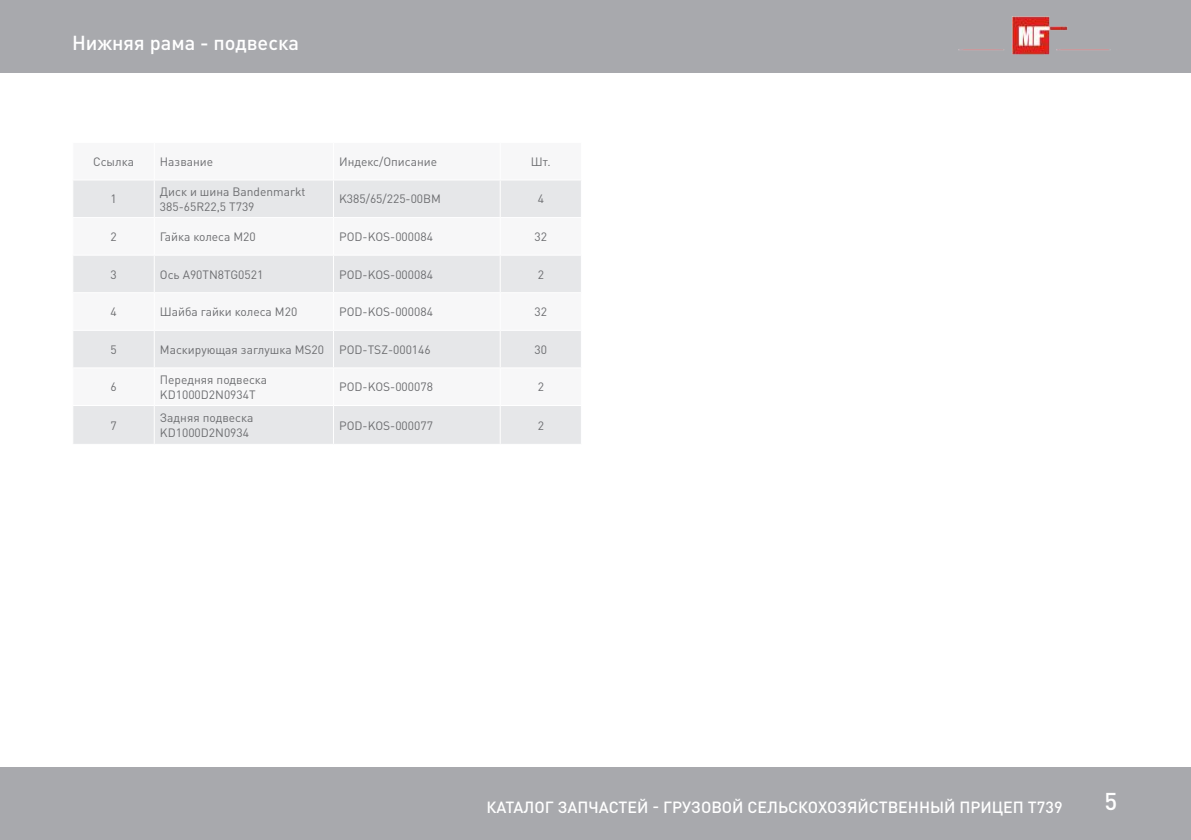
<style>
.page{position:relative;width:1191px;height:840px;background:#fff}
.page>*{position:absolute;margin:0;border:0;box-sizing:border-box;transform-origin:0 0}
.t1{font:500 24px "DIN Pro";color:#fff}
.t2{font:500 20px "DIN Pro";color:#fff}
.t3{font:500 16px "DIN Pro";color:#fff}
.t4{font:12px/14.4px "DIN Pro";color:#6c6d70}
</style>
<div class="page">
<div style="left:0;top:0;width:1191px;height:72px;background:#a8a9ad"></div>
<div style="left:0;top:767px;width:1191px;height:72px;background:#a8a9ad"></div>
<img style="left:958px;top:16px;width:153px;height:39px">
<svg style="left:73px;top:180px;width:508px;height:263px;fill:#e6e7e9"></svg>
<hr style="left:154px;top:180px;width:1px;height:37px;background:#fff">
<hr style="left:333px;top:180px;width:1px;height:37px;background:#fff">
<hr style="left:500px;top:180px;width:1px;height:37px;background:#fff">
<hr style="left:72px;top:217px;width:82px;height:1px;background:#fff">
<hr style="left:154px;top:217px;width:179px;height:1px;background:#fff">
<hr style="left:154px;top:218px;width:1px;height:36px;background:#fff">
<hr style="left:333px;top:217px;width:167px;height:1px;background:#fff">
<hr style="left:333px;top:218px;width:1px;height:36px;background:#fff">
<hr style="left:500px;top:217px;width:82px;height:1px;background:#fff">
<hr style="left:500px;top:218px;width:1px;height:36px;background:#fff">
<hr style="left:72px;top:254px;width:82px;height:1px;background:#fff">
<hr style="left:154px;top:254px;width:179px;height:1px;background:#fff">
<hr style="left:154px;top:255px;width:1px;height:37px;background:#fff">
<hr style="left:333px;top:254px;width:167px;height:1px;background:#fff">
<hr style="left:333px;top:255px;width:1px;height:37px;background:#fff">
<hr style="left:500px;top:254px;width:82px;height:1px;background:#fff">
<hr style="left:500px;top:255px;width:1px;height:37px;background:#fff">
<hr style="left:72px;top:292px;width:82px;height:1px;background:#fff">
<hr style="left:154px;top:292px;width:179px;height:1px;background:#fff">
<hr style="left:154px;top:293px;width:1px;height:36px;background:#fff">
<hr style="left:333px;top:292px;width:167px;height:1px;background:#fff">
<hr style="left:333px;top:293px;width:1px;height:36px;background:#fff">
<hr style="left:500px;top:292px;width:82px;height:1px;background:#fff">
<hr style="left:500px;top:293px;width:1px;height:36px;background:#fff">
<hr style="left:72px;top:329px;width:82px;height:1px;background:#fff">
<hr style="left:154px;top:329px;width:179px;height:1px;background:#fff">
<hr style="left:154px;top:330px;width:1px;height:37px;background:#fff">
<hr style="left:333px;top:329px;width:167px;height:1px;background:#fff">
<hr style="left:333px;top:330px;width:1px;height:37px;background:#fff">
<hr style="left:500px;top:329px;width:82px;height:1px;background:#fff">
<hr style="left:500px;top:330px;width:1px;height:37px;background:#fff">
<hr style="left:72px;top:367px;width:82px;height:1px;background:#fff">
<hr style="left:154px;top:367px;width:179px;height:1px;background:#fff">
<hr style="left:154px;top:368px;width:1px;height:37px;background:#fff">
<hr style="left:333px;top:367px;width:167px;height:1px;background:#fff">
<hr style="left:333px;top:368px;width:1px;height:37px;background:#fff">
<hr style="left:500px;top:367px;width:82px;height:1px;background:#fff">
<hr style="left:500px;top:368px;width:1px;height:37px;background:#fff">
<hr style="left:72px;top:405px;width:82px;height:1px;background:#fff">
<hr style="left:154px;top:405px;width:179px;height:1px;background:#fff">
<hr style="left:154px;top:406px;width:1px;height:37px;background:#fff">
<hr style="left:333px;top:405px;width:167px;height:1px;background:#fff">
<hr style="left:333px;top:406px;width:1px;height:37px;background:#fff">
<hr style="left:500px;top:405px;width:82px;height:1px;background:#fff">
<hr style="left:500px;top:406px;width:1px;height:37px;background:#fff">
<h2 class="t2" style="left:72px;top:29px;width:228px">Нижняя рама - подвеска</h2>
<p class="t4" style="left:93px;top:154px;width:42px">Ссылка</p>
<p class="t4" style="left:160px;top:154px;width:55px">Название</p>
<p class="t4" style="left:339px;top:154px;width:99px">Индекс/Описание</p>
<p class="t4" style="left:531px;top:154px;width:21px">Шт.</p>
<p class="t4" style="left:110px;top:191px;width:8px">1</p>
<p class="t4" style="left:160px;top:184px;width:147px">Диск и шина Bandenmarkt<br>385-65R22,5 T739</p>
<p class="t4" style="left:339px;top:191px;width:103px">K385/65/225-00BM</p>
<p class="t4" style="left:537px;top:191px;width:8px">4</p>
<p class="t4" style="left:110px;top:229px;width:8px">2</p>
<p class="t4" style="left:160px;top:229px;width:97px">Гайка колеса М20</p>
<p class="t4" style="left:339px;top:229px;width:95px">POD-KOS-000084</p>
<p class="t4" style="left:534px;top:229px;width:14px">32</p>
<p class="t4" style="left:110px;top:266px;width:8px">3</p>
<p class="t4" style="left:160px;top:266px;width:105px">Ось A90TN8TG0521</p>
<p class="t4" style="left:339px;top:266px;width:95px">POD-KOS-000084</p>
<p class="t4" style="left:537px;top:266px;width:8px">2</p>
<p class="t4" style="left:110px;top:304px;width:8px">4</p>
<p class="t4" style="left:160px;top:304px;width:139px">Шайба гайки колеса M20</p>
<p class="t4" style="left:339px;top:304px;width:95px">POD-KOS-000084</p>
<p class="t4" style="left:534px;top:304px;width:14px">32</p>
<p class="t4" style="left:110px;top:341px;width:8px">5</p>
<p class="t4" style="left:160px;top:341px;width:166px">Маскирующая заглушка MS20</p>
<p class="t4" style="left:339px;top:341px;width:93px">POD-TSZ-000146</p>
<p class="t4" style="left:534px;top:341px;width:14px">30</p>
<p class="t4" style="left:110px;top:379px;width:8px">6</p>
<p class="t4" style="left:160px;top:372px;width:109px">Передняя подвеска<br>KD1000D2N0934T</p>
<p class="t4" style="left:339px;top:379px;width:95px">POD-KOS-000078</p>
<p class="t4" style="left:537px;top:379px;width:8px">2</p>
<p class="t4" style="left:110px;top:417px;width:8px">7</p>
<p class="t4" style="left:160px;top:410px;width:95px">Задняя подвеска<br>KD1000D2N0934</p>
<p class="t4" style="left:339px;top:417px;width:95px">POD-KOS-000077</p>
<p class="t4" style="left:537px;top:417px;width:8px">2</p>
<h3 class="t3" style="left:486px;top:795px;width:577px">КАТАЛОГ ЗАПЧАСТЕЙ - ГРУЗОВОЙ СЕЛЬСКОХОЗЯЙСТВЕННЫЙ ПРИЦЕП T739</h3>
<h1 class="t1" style="left:1104px;top:784px;width:14px">5</h1>
</div>
